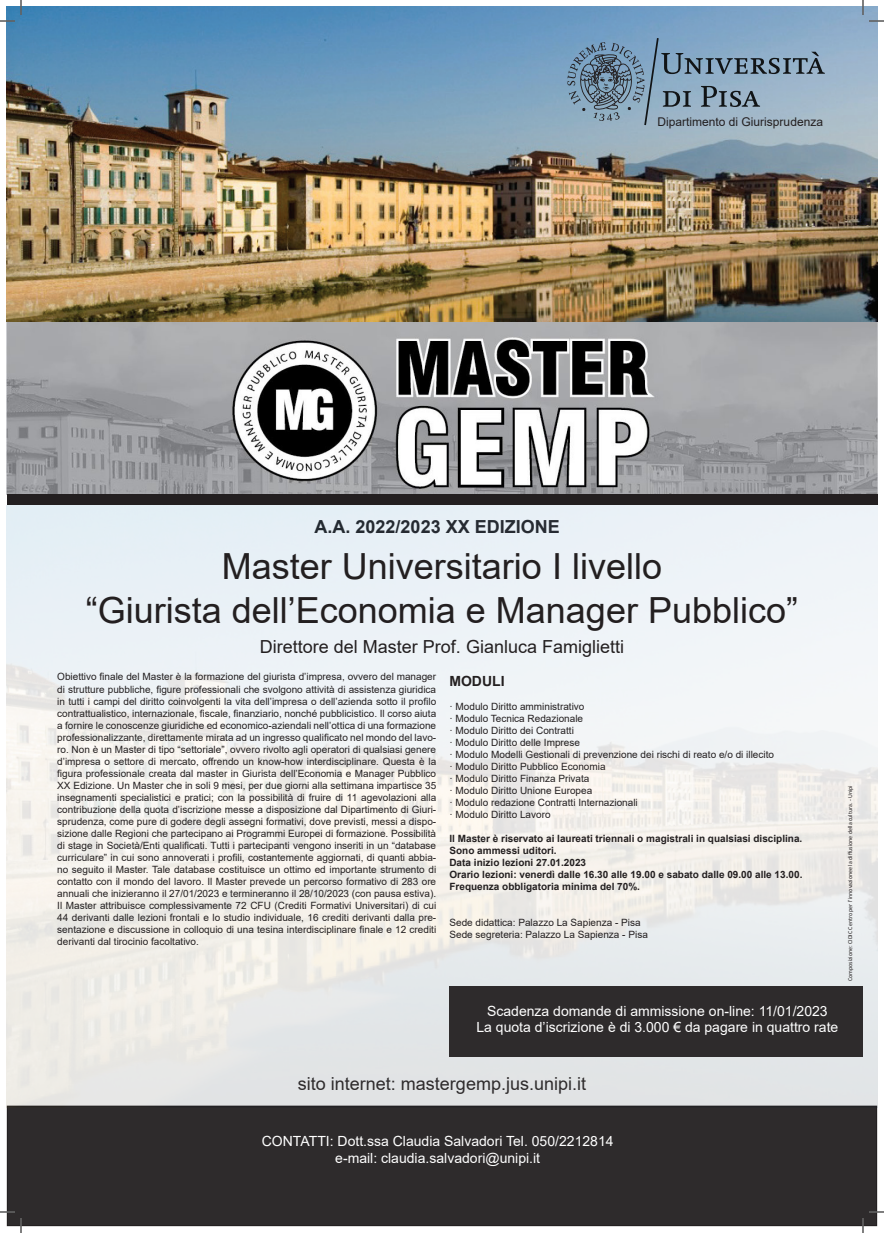
<style>
.page{position:relative;width:884px;height:1233px;background:#fff}
.page>*{position:absolute;margin:0;border:0;box-sizing:border-box;transform-origin:0 0}
.t1{font:36px/43.2px "Arial";color:#231f20;text-align:center}
.t2{font:18px "Arial";color:#231f20}
.t3{font:18px "Arial";color:#2e2b2c}
.t4{font:700 18px "Arial";color:#231f20}
.t5{font:14px/16.8px "Arial";color:#fff;text-align:center}
.t6{font:700 14px "Arial";color:#231f20}
.t7{font:12px "Arial";color:#231f20}
.t8{font:10px/12px "Arial";color:#231f20}
.t9{font:700 10px/12px "Arial";color:#231f20}
.t10{font:6px "Calibri";color:#231f20}
</style>
<div class="page">
<img style="left:7px;top:7px;width:870px;height:315px">
<div style="left:7px;top:1106px;width:870px;height:119px;background:#2e2b2c"></div>
<div style="left:7px;top:1105px;width:870px;height:121px;border:1px solid #231f20"></div>
<img style="left:7px;top:322px;width:870px;height:172px">
<div style="left:7px;top:494px;width:870px;height:10px;background:#231f20"></div>
<img style="left:7px;top:506px;width:870px;height:601px">
<div style="left:449px;top:985px;width:414px;height:71px;background:#2e2b2c"></div>
<svg style="left:567px;top:38px;width:258px;height:87px;background:#819bb1"></svg>
<svg style="left:0;top:1211px;width:15px;height:1px"></svg>
<svg style="left:869px;top:1211px;width:15px;height:1px"></svg>
<svg style="left:0;top:0;width:22px;height:22px"></svg>
<svg style="left:20px;top:1218px;width:2px;height:15px"></svg>
<svg style="left:862px;top:0;width:22px;height:22px"></svg>
<svg style="left:862px;top:1218px;width:2px;height:15px"></svg>
<p class="t7" style="left:657px;top:114px;width:167px">Dipartimento di Giurisprudenza</p>
<h2 class="t4" style="left:315px;top:514px;width:247px">A.A. 2022/2023 XX EDIZIONE</h2>
<h1 class="t1" style="left:86px;top:545px;width:714px">Master Universitario I livello<br>“Giurista dell’Economia e Manager Pubblico”</h1>
<h2 class="t2" style="left:260px;top:634px;width:366px">Direttore del Master Prof. Gianluca Famiglietti</h2>
<p class="t8" style="left:57px;top:671px;width:380px;text-align:justify">Obiettivo finale del Master è la formazione del giurista d’impresa, ovvero del manager di strutture pubbliche, figure professionali che svolgono attività di assistenza giuridica in tutti i campi del diritto coinvolgenti la vita dell’impresa o dell’azienda sotto il profilo contrattualistico, internazionale, fiscale, finanziario, nonché pubblicistico. Il corso aiuta a fornire le conoscenze giuridiche ed economico-aziendali nell’ottica di una formazione professionalizzante, direttamente mirata ad un ingresso qualificato nel mondo del lavo&shy;ro. Non è un Master di tipo “settoriale”, ovvero rivolto agli operatori di qualsiasi genere d’impresa o settore di mercato, offrendo un know-how interdisciplinare. Questa è la figura professionale creata dal master in Giurista dell’Economia e Manager Pubblico XX Edizione. Un Master che in soli 9 mesi, per due giorni alla settimana impartisce 35 insegnamenti specialistici e pratici; con la possibilità di fruire di 11 agevolazioni alla contribuzione della quota d’iscrizione messe a disposizione dal Dipartimento di Giuri&shy;sprudenza, come pure di godere degli assegni formativi, dove previsti, messi a dispo&shy;sizione dalle Regioni che partecipano ai Programmi Europei di formazione. Possibilità di stage in Società/Enti qualificati. Tutti i partecipanti vengono inseriti in un “database curriculare” in cui sono annoverati i profili, costantemente aggiornati, di quanti abbia&shy;no seguito il Master. Tale database costituisce un ottimo ed importante strumento di contatto con il mondo del lavoro. Il Master prevede un percorso formativo di 283 ore annuali che inizieranno il 27/01/2023 e termineranno il 28/10/2023 (con pausa estiva).<br>Il Master attribuisce complessivamente 72 CFU (Crediti Formativi Universitari) di cui 44 derivanti dalle lezioni frontali e lo studio individuale, 16 crediti derivanti dalla pre&shy;sentazione e discussione in colloquio di una tesina interdisciplinare finale e 12 crediti derivanti dal tirocinio facoltativo.</p>
<h3 class="t6" style="left:449px;top:671px;width:57px">MODULI</h3>
<p class="t8" style="left:449px;top:700px;width:326px">· Modulo Diritto amministrativo<br>· Modulo Tecnica Redazionale<br>· Modulo Diritto dei Contratti<br>· Modulo Diritto delle Imprese<br>· Modulo Modelli Gestionali di prevenzione dei rischi di reato e/o di illecito · Modulo Diritto Pubblico Economia<br>· Modulo Diritto Finanza Privata<br>· Modulo Diritto Unione Europea<br>· Modulo redazione Contratti Internazionali<br>· Modulo Diritto Lavoro</p>
<p class="t9" style="left:449px;top:833px;width:354px">Il Master è riservato ai laureati triennali o magistrali in qualsiasi disciplina.<br>Sono ammessi uditori.<br>Data inizio lezioni 27.01.2023<br>Orario lezioni: venerdì dalle 16.30 alle 19.00 e sabato dalle 09.00 alle 13.00.<br>Frequenza obbligatoria minima del 70%.</p>
<p class="t8" style="left:449px;top:916px;width:200px">Sede didattica: Palazzo La Sapienza - Pisa<br>Sede segreteria: Palazzo La Sapienza - Pisa</p>
<h3 class="t5" style="left:476px;top:1002px;width:363px">Scadenza domande di ammissione on-line: 11/01/2023<br>La quota d’iscrizione è di 3.000 € da pagare in quattro rate</h3>
<p class="t10" style="left:846px;top:981px;width:197px;rotate:-90deg">Composizione: CIDIC Centro per l’innovazionee la diffusione della cultura. - Unipi</p>
<h2 class="t3" style="left:298px;top:1071px;width:290px">sito internet: mastergemp.jus.unipi.it</h2>
<h3 class="t5" style="left:262px;top:1132px;width:353px">CONTATTI: Dott.ssa Claudia Salvadori Tel. 050/2212814 e-mail: claudia.salvadori@unipi.it</h3>
</div>
